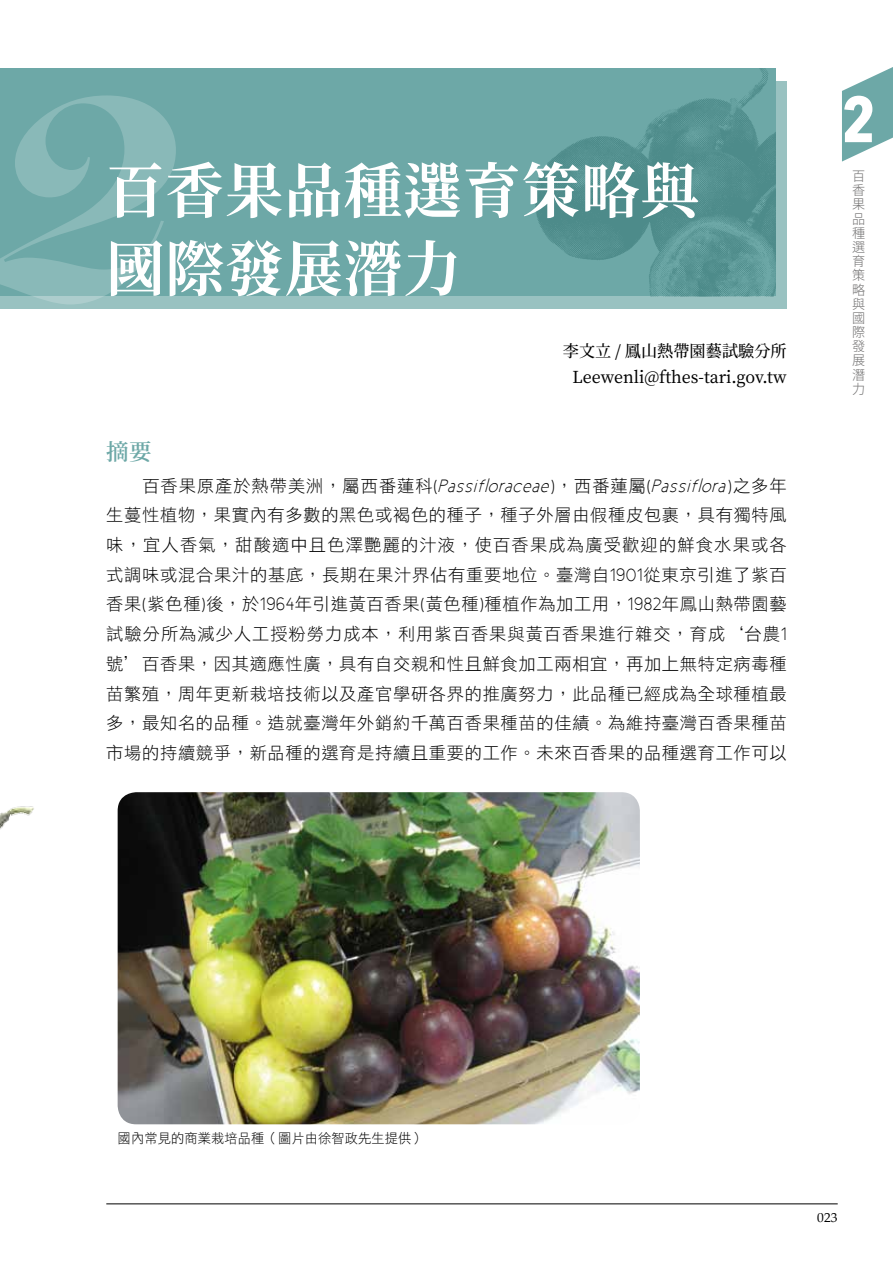
<style>
.page{position:relative;width:893px;height:1276px;background:#fff}
.page>*{position:absolute;margin:0;border:0;box-sizing:border-box;transform-origin:0 0}
.t1{font:900 396.45px "Snell BT";color:#fff}
.t2{font:700 condensed 64.35px "Avenir Next LT Pro";color:#fff}
.t3{font:700 60px/78px "Gen Yo Min TW";letter-spacing:.02em;color:#fff}
.t4{font:600 22.5px "Gen Yo Min TW";color:#6da8a7}
.t5{font:17.25px/29.7px "DF Hei Std W3";letter-spacing:.04em;color:#000;text-align:justify}
.t6{font:500 16.5px/25.8px "Gen Yo Min TW";color:#000;text-align:center}
.t7{font:13.5px "DF Hei Std W3";letter-spacing:.01em;color:#000}
.t8{font:300 13.5px/14.1px "Gen Yo Gothic TW";color:#727171;text-align:justify}
.t9{font:12.9px "Palatino";color:#000;scale:1.05 1}
.s1{font-family:"New Cicle Fina";font-size:18.15px}
.s2{font-family:"New Cicle Fina";font-style:italic;font-size:18.15px}
</style>
<div class="page">
<img style="left:0;top:806px;width:34px;height:24px">
<div style="left:0;top:81px;width:787px;height:228px;background:#99c2c1"></div>
<div style="left:0;top:69px;width:775px;height:227px;background:#6da8a7"></div>
<img style="left:535px;top:69px;width:240px;height:227px">
<img style="left:118px;top:792px;width:522px;height:332px">
<hr style="left:106px;top:1203px;width:732px;height:1px;background:#000">
<svg style="left:842px;top:67px;width:51px;height:95px"></svg>
<h1 class="t1" style="left:42px;top:-77px;width:229px">2</h1>
<h3 class="t3" style="left:106px;top:153px;width:594px">百香果品種選育策略與國際發展潛力</h3>
<p class="t6" style="left:563px;top:339px;width:225px">李文立 / 鳳山熱帶園藝試驗分所<br>Leewenli@fthes-tari.gov.tw</p>
<h3 class="t4" style="left:106px;top:439px;width:47px">摘要</h3>
<p class="t5" style="left:106px;top:470px;width:682px;text-indent:36px">百香果原產於熱帶美洲，屬西番蓮科<span class="s1">(</span><span class="s2">Passifloraceae</span><span class="s1">)</span>，西番蓮屬<span class="s1">(</span><span class="s2">Passiflora</span><span class="s1">)</span>之多年生蔓性植物，果實內有多數的黑色或褐色的種子，種子外層由假種皮包裹，具有獨特風味，宜人香氣，甜酸適中且色澤艷麗的汁液，使百香果成為廣受歡迎的鮮食水果或各式調味或混合果汁的基底，長期在果汁界佔有重要地位。臺灣自<span class="s1">1901</span>從東京引進了紫百香果<span class="s1">(</span>紫色種<span class="s1">)</span>後，於<span class="s1">1964</span>年引進黃百香果<span class="s1">(</span>黃色種<span class="s1">)</span>種植作為加工用，<span class="s1">1982</span>年鳳山熱帶園藝試驗分所為減少人工授粉勞力成本，利用紫百香果與黃百香果進行雜交，育成｀台農<span class="s1">1</span>號´百香果，因其適應性廣，具有自交親和性且鮮食加工兩相宜，再加上無特定病毒種苗繁殖，周年更新栽培技術以及產官學研各界的推廣努力，此品種已經成為全球種植最多，最知名的品種。造就臺灣年外銷約千萬百香果種苗的佳績。為維持臺灣百香果種苗市場的持續競爭，新品種的選育是持續且重要的工作。未來百香果的品種選育工作可以</p>
<h2 class="t2" style="left:842px;top:80px;width:35px">2</h2>
<p class="t8" style="left:852px;top:169px;width:14px">百香果品種選育策略與國際發展潛力</p>
<p class="t7" style="left:118px;top:1131px;width:309px">國內常見的商業栽培品種（圖片由徐智政先生提供）</p>
<p class="t9" style="left:817px;top:1206px;width:21px">023</p>
</div>
